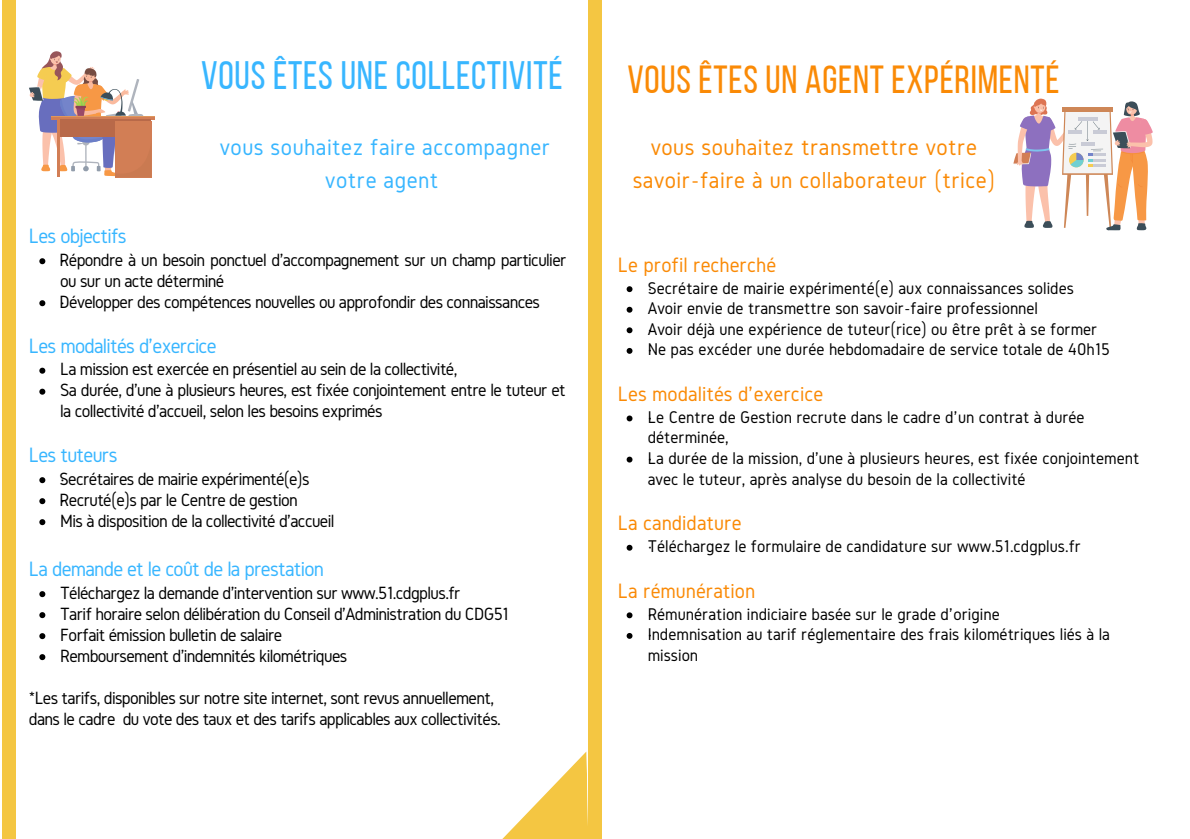
<style>
.page{position:relative;width:1190px;height:839px;background:#fff}
.page>*{position:absolute;margin:0;border:0;box-sizing:border-box;transform-origin:0 0}
.t1{font:39.6px "Bebas Neue";letter-spacing:.02em;color:#38b6ff}
.t2{font:39.2px "Bebas Neue";letter-spacing:.02em;color:#fa8a06}
.t3{font:24px/33px "Gidole";letter-spacing:.02em;color:#fa8a06;text-align:center}
.t4{font:24px/33px "Gidole";letter-spacing:.02em;color:#38b6ff;text-align:center}
.t5{font:21.6px "Gidole";letter-spacing:-.035em;color:#38b6ff}
.t6{font:21.6px "Gidole";color:#fa8a06}
.t7{font:18.4px/21px "Gidole";letter-spacing:-.035em;color:#000}
.t8{font:17.6px/20.6px "Gidole";color:#000}
</style>
<div class="page">
<div style="left:588px;top:0;width:14px;height:838px;background:#f4c642"></div>
<div style="left:2px;top:0;width:13px;height:838px;background:#f4c642"></div>
<svg style="left:503px;top:751px;width:85px;height:87px"></svg>
<hr style="left:52px;top:116px;width:103px;height:4px;background:#d27e55">
<hr style="left:52px;top:116px;width:103px;height:1px;background:#df975c">
<svg style="left:29px;top:51px;width:122px;height:126px"></svg>
<svg style="left:1013px;top:98px;width:140px;height:132px"></svg>
<svg style="left:39px;top:258px;width:6px;height:6px"></svg>
<svg style="left:39px;top:300px;width:6px;height:6px"></svg>
<svg style="left:39px;top:367px;width:6px;height:6px"></svg>
<svg style="left:39px;top:388px;width:6px;height:6px"></svg>
<svg style="left:39px;top:477px;width:6px;height:6px"></svg>
<svg style="left:39px;top:498px;width:6px;height:6px"></svg>
<svg style="left:39px;top:519px;width:6px;height:6px"></svg>
<svg style="left:39px;top:591px;width:6px;height:6px"></svg>
<svg style="left:39px;top:612px;width:6px;height:6px"></svg>
<svg style="left:39px;top:633px;width:6px;height:6px"></svg>
<svg style="left:39px;top:654px;width:6px;height:6px"></svg>
<svg style="left:627px;top:286px;width:5px;height:6px"></svg>
<svg style="left:627px;top:307px;width:5px;height:5px"></svg>
<svg style="left:627px;top:327px;width:5px;height:6px"></svg>
<svg style="left:627px;top:348px;width:5px;height:6px"></svg>
<svg style="left:627px;top:415px;width:5px;height:6px"></svg>
<svg style="left:627px;top:456px;width:5px;height:6px"></svg>
<svg style="left:627px;top:544px;width:5px;height:6px"></svg>
<svg style="left:627px;top:612px;width:5px;height:6px"></svg>
<svg style="left:627px;top:633px;width:5px;height:5px"></svg>
<h1 class="t1" style="left:201px;top:60px;width:363px">VOUS ÊTES UNE COLLECTIVITÉ</h1>
<h2 class="t2" style="left:627px;top:63px;width:434px">VOUS ÊTES UN AGENT EXPÉRIMENTÉ</h2>
<p class="t5" style="left:29px;top:224px;width:99px">Les objectifs</p>
<h3 class="t4" style="left:220px;top:131px;width:332px">vous souhaitez faire accompagner votre agent</h3>
<h3 class="t3" style="left:633px;top:131px;width:364px">vous souhaitez transmettre votre savoir-faire à un collaborateur (trice)</h3>
<p class="t7" style="left:60px;top:249px;width:509px">R· épondre à un besoin ponctuel d'accompagnement sur un champ particulier ou sur un acte déterminé<br>D· évelopper des compétences nouvelles ou approfondir des connaissances</p>
<p class="t5" style="left:29px;top:333px;width:189px">Les modalités d’exercice</p>
<p class="t7" style="left:60px;top:358px;width:507px">La mission est exercée en présentiel au sein de la collectivité,<br>Sa durée, d'une à plusieurs heures, est fixée conjointement entre le tuteur et la collectivité d'accueil, selon les besoins exprimés</p>
<p class="t5" style="left:29px;top:443px;width:90px">Les tuteurs</p>
<p class="t7" style="left:60px;top:468px;width:276px">S· ecrétaires de mairie expérimenté(e)s<br>R· ecruté(e)s par le Centre de gestion<br>Mis à disposition de la collectivité d'accueil</p>
<p class="t5" style="left:29px;top:557px;width:297px">La demande et le coût de la prestation</p>
<p class="t7" style="left:60px;top:581px;width:450px">Téléchargez la demande d'intervention sur www.51.cdgplus.fr<br>Tarif horaire selon délibération du Conseil d'Administration du CDG51<br>Forfait émission bulletin de salaire<br>Remboursement d'indemnités kilométriques</p>
<p class="t7" style="left:29px;top:686px;width:474px">*Les tarifs, disponibles sur notre site internet, sont revus annuellement, dans le cadre du vote des taux et des tarifs applicables aux collectivités.</p>
<p class="t6" style="left:618px;top:252px;width:160px">Le profil recherché</p>
<p class="t8" style="left:648px;top:277px;width:464px">·Secrétaire de mairie expérimenté(e) aux connaissances solides Avoir envie de transmettre son savoir-faire professionnel<br>·Avoir déjà une expérience de tuteur(rice) ou être prêt à se former ·Ne pas excéder une durée hebdomadaire de service totale de 40h15</p>
<p class="t6" style="left:618px;top:382px;width:207px">Les modalités d’exercice</p>
<p class="t8" style="left:648px;top:406px;width:493px">·Le Centre de Gestion recrute dans le cadre d’un contrat à durée déterminée,<br>·La durée de la mission, d'une à plusieurs heures, est fixée conjointement avec le tuteur, après analyse du besoin de la collectivité</p>
<p class="t6" style="left:618px;top:511px;width:125px">La candidature</p>
<p class="t8" style="left:648px;top:535px;width:435px">·Téléchargez le formulaire de candidature sur www.51.cdgplus.fr</p>
<p class="t6" style="left:618px;top:578px;width:139px">La rémunération</p>
<p class="t8" style="left:648px;top:603px;width:464px">·Rémunération indiciaire basée sur le grade d’origine<br>·Indemnisation au tarif réglementaire des frais kilométriques liés à la mission</p>
</div>
